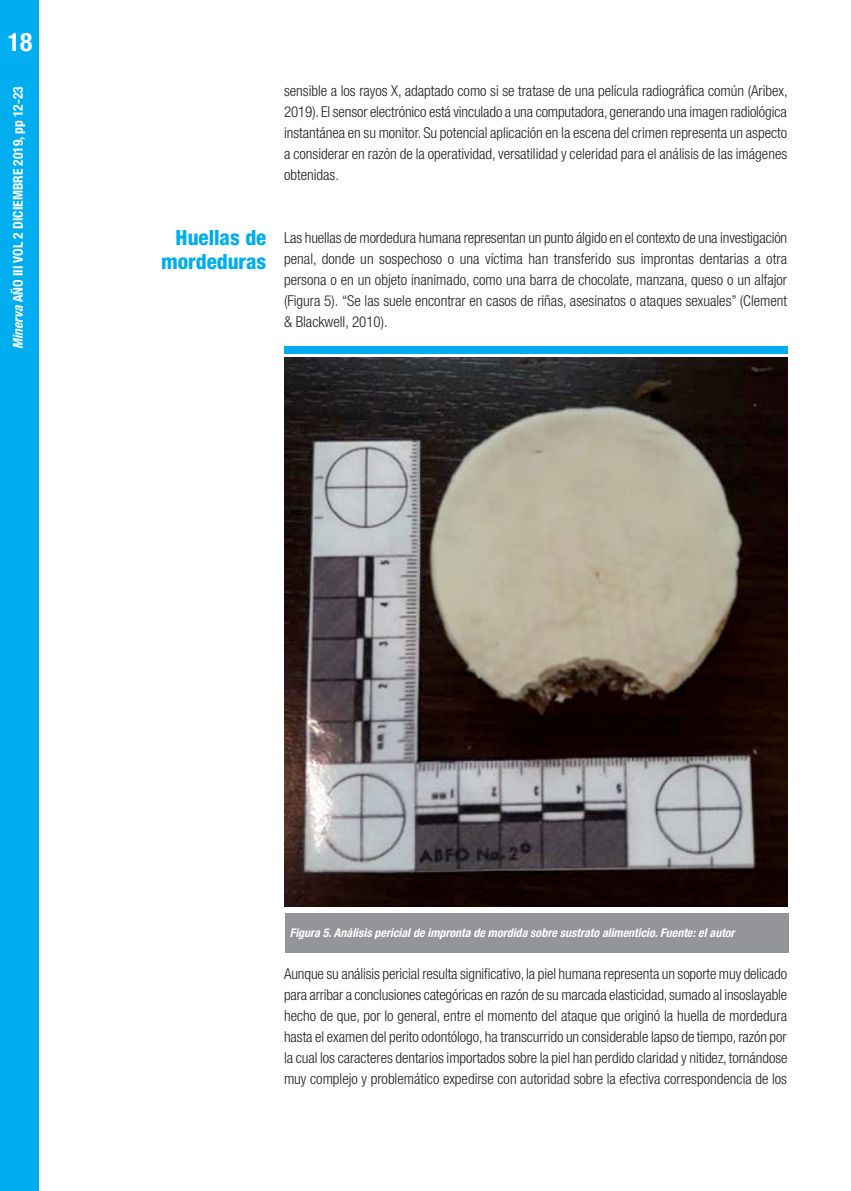
<style>
.page{position:relative;width:851px;height:1191px;background:#fff}
.page>*{position:absolute;margin:0;border:0;box-sizing:border-box;transform-origin:0 0}
.t1{font:700 condensed 25.5px "Helvetica Neue LT Std";color:#fff}
.TITULO_CH{font:800 condensed 21px "Helvetica Neue LT Std";color:#00aeef}
.t2{font:300 condensed 15px/21px "Helvetica Neue LT Std";color:#231f20;text-align:justify}
.t3{font:700 condensed 13.5px "Helvetica Neue LT Std";color:#fff}
.t4{font:italic 700 condensed 12px "Helvetica Neue LT Std";color:#fff}
.s1{font-style:italic}
</style>
<div class="page">
<div style="left:0;top:0;width:38px;height:1191px;background:#00aeef"></div>
<div style="left:285px;top:913px;width:503px;height:40px;background:#939598"></div>
<img style="left:284px;top:357px;width:503px;height:549px">
<div style="left:284px;top:346px;width:503px;height:7px;background:#00aeef"></div>
<h1 class="t1" style="left:8px;top:27px;width:26px">18</h1>
<p class="t3" style="left:10px;top:349px;width:264px;rotate:-90deg"><span class="s1">Minerva</span> AÑO III VOL 2 DICIEMBRE 2019, pp 12-23</p>
<p class="t2" style="left:284px;top:80px;width:505px">sensible a los rayos X, adaptado como si se tratase de una película radiográfica común (Aribex, 2019). El sensor electrónico está vinculado a una computadora, generando una imagen radiológica instantánea en su monitor. Su potencial aplicación en la escena del crimen representa un aspecto a considerar en razón de la operatividad, versatilidad y celeridad para el análisis de las imágenes obtenidas.</p>
<p class="TITULO_CH" style="left:176px;top:224px;width:92px">Huellas de</p>
<p class="TITULO_CH" style="left:161px;top:248px;width:107px">mordeduras</p>
<p class="t2" style="left:284px;top:227px;width:504px">Las huellas de mordedura humana representan un punto álgido en el contexto de una investigación penal, donde un sospechoso o una víctima han transferido sus improntas dentarias a otra persona o en un objeto inanimado, como una barra de chocolate, manzana, queso o un alfajor (Figura 5). “Se las suele encontrar en casos de riñas, asesinatos o ataques sexuales” (Clement &amp; Blackwell, 2010).</p>
<p class="t4" style="left:290px;top:925px;width:446px">Figura 5. Análisis pericial de impronta de mordida sobre sustrato alimenticio. Fuente: el autor</p>
<p class="t2" style="left:284px;top:962px;width:505px">Aunque su análisis pericial resulta significativo, la piel humana representa un soporte muy delicado para arribar a conclusiones categóricas en razón de su marcada elasticidad, sumado al insoslayable hecho de que, por lo general, entre el momento del ataque que originó la huella de mordedura hasta el examen del perito odontólogo, ha transcurrido un considerable lapso de tiempo, razón por la cual los caracteres dentarios importados sobre la piel han perdido claridad y nitidez, tornándose muy complejo y problemático expedirse con autoridad sobre la efectiva correspondencia de los</p>
</div>
